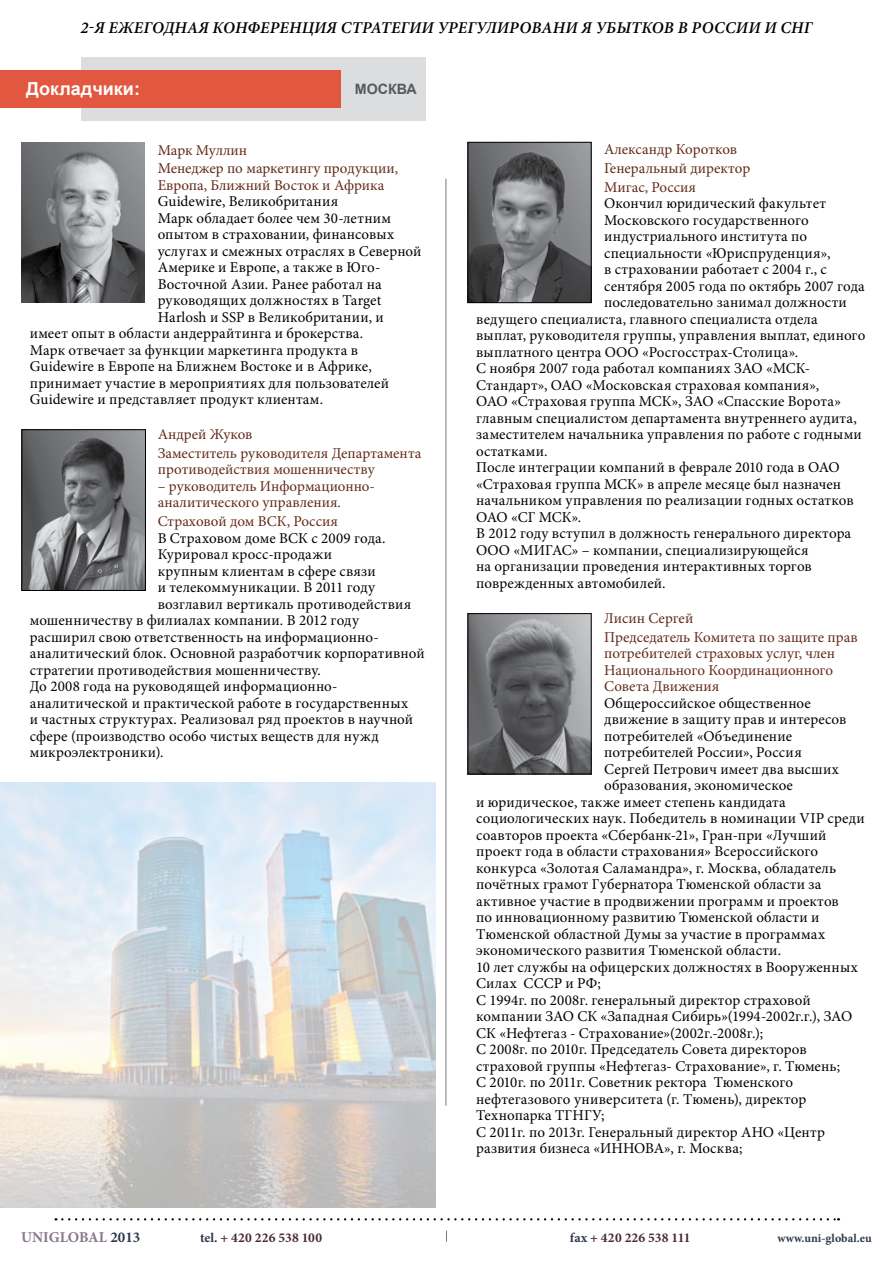
<style>
.page{position:relative;width:893px;height:1263px;background:#fff}
.page>*{position:absolute;margin:0;border:0;box-sizing:border-box;transform-origin:0 0}
.t1{font:700 18px "Arial";color:#fff}
.t2{font:italic 600 16.5px "Minion Pro";letter-spacing:.11em;color:#000}
.t3{font:15px "Minion Pro";letter-spacing:.015em;color:#000}
.t4{font:15px/18.6px "Minion Pro";color:#632a1a}
.t5{font:700 15px "Minion Pro";color:#897688}
.t6{font:700 14.25px "Arial";color:#58595b}
.t7{font:700 13.5px "Minion Pro";letter-spacing:.01em;color:#482a33}
.t8{font:700 12px "Minion Pro";letter-spacing:.005em;color:#2e394b}
.s1{color:#2e394b}
</style>
<div class="page">
<div style="left:81px;top:57px;width:344px;height:64px;background:#dcddde"></div>
<div style="left:0;top:70px;width:340px;height:37px;background:#e2573f"></div>
<hr style="left:446px;top:179px;width:1px;height:927px;background:#77787b">
<img style="left:470px;top:144px;width:119px;height:157px">
<div style="left:468px;top:142px;width:123px;height:161px;border:1px solid #000"></div>
<img style="left:24px;top:431px;width:120px;height:158px">
<div style="left:22px;top:429px;width:124px;height:162px;border:1px solid #000"></div>
<img style="left:470px;top:615px;width:119px;height:157px">
<div style="left:468px;top:613px;width:123px;height:161px;border:1px solid #000"></div>
<img style="left:21px;top:142px;width:124px;height:161px">
<img style="left:0;top:782px;width:436px;height:426px">
<svg style="left:56px;top:1218px;width:783px;height:2px"></svg>
<p class="t2" style="left:81px;top:16px;width:723px">2-я ежегодная конференция Стратегии урегулировани я убытков в России и СНГ</p>
<p class="t1" style="left:26px;top:77px;width:115px">Докладчики:</p>
<p class="t6" style="left:355px;top:79px;width:63px">Мос ква</p>
<p class="t4" style="left:158px;top:140px;width:242px">Марк Муллин<br>Менеджер по маркетингу продукции,</p>
<p class="t4" style="left:158px;top:176px;width:228px">Европа, Ближний Восток и Африка</p>
<p class="t3" style="left:158px;top:191px;width:182px">Guidewire, Великобритания</p>
<p class="t3" style="left:158px;top:208px;width:235px">Марк обладает более чем 30-летним</p>
<p class="t3" style="left:158px;top:224px;width:238px">опытом в страховании, финансовых</p>
<p class="t3" style="left:158px;top:241px;width:265px">услугах и смежных отраслях в Северной</p>
<p class="t3" style="left:158px;top:257px;width:224px">Америке и Европе, а также в Юго-</p>
<p class="t3" style="left:158px;top:274px;width:226px">Восточной Азии. Ранее работал на</p>
<p class="t3" style="left:158px;top:290px;width:225px">руководящих должностях в Target</p>
<p class="t3" style="left:158px;top:307px;width:228px">Harlosh и SSP в Великобритании, и</p>
<p class="t3" style="left:30px;top:323px;width:335px">имеет опыт в области андеррайтинга и брокерства.</p>
<p class="t3" style="left:30px;top:340px;width:330px">Марк отвечает за функции маркетинга продукта в</p>
<p class="t3" style="left:30px;top:356px;width:344px">Guidewire в Европе на Ближнем Востоке и в Африке,</p>
<p class="t3" style="left:30px;top:373px;width:361px">принимает участие в мероприятиях для пользователей</p>
<p class="t3" style="left:30px;top:389px;width:295px">Guidewire и представляет продукт клиентам.</p>
<p class="t4" style="left:158px;top:425px;width:265px">Андрей Жуков<br>Заместитель руководителя Департамента</p>
<p class="t4" style="left:158px;top:460px;width:218px">противодействия мошенничеству</p>
<p class="t4" style="left:158px;top:478px;width:219px;line-height:16.5px">– руководитель Информационно&shy;аналитического управления.</p>
<p class="t4" style="left:158px;top:512px;width:182px">Страховой дом ВСК, Россия</p>
<p class="t3" style="left:158px;top:528px;width:229px">В Страховом доме ВСК с 2009 года.</p>
<p class="t3" style="left:158px;top:544px;width:176px">Курировал кросс-продажи</p>
<p class="t3" style="left:158px;top:561px;width:219px">крупным клиентам в сфере связи</p>
<p class="t3" style="left:158px;top:577px;width:219px">и телекоммуникации. В 2011 году</p>
<p class="t3" style="left:158px;top:594px;width:255px">возглавил вертикаль противодействия</p>
<p class="t3" style="left:30px;top:610px;width:331px">мошенничеству в филиалах компании. В 2012 году</p>
<p class="t3" style="left:30px;top:627px;width:351px">расширил свою ответственность на информационно-</p>
<p class="t3" style="left:30px;top:643px;width:396px">аналитический блок. Основной разработчик корпоративной</p>
<p class="t3" style="left:30px;top:660px;width:293px">стратегии противодействия мошенничеству.</p>
<p class="t3" style="left:30px;top:676px;width:309px">До 2008 года на руководящей информационно-</p>
<p class="t3" style="left:30px;top:693px;width:380px">аналитической и практической работе в государственных</p>
<p class="t3" style="left:30px;top:709px;width:385px">и частных структурах. Реализовал ряд проектов в научной</p>
<p class="t3" style="left:30px;top:726px;width:351px">сфере (производство особо чистых веществ для нужд</p>
<p class="t3" style="left:30px;top:742px;width:135px">микроэлектроники).</p>
<p class="t4" style="left:604px;top:140px;width:148px">Александр Коротков<br>Генеральный директор<br>Мигас, Россия</p>
<p class="t3" style="left:604px;top:193px;width:223px">Окончил юридический факультет</p>
<p class="t3" style="left:604px;top:210px;width:206px">Московского государственного</p>
<p class="t3" style="left:604px;top:226px;width:204px">индустриального института по</p>
<p class="t3" style="left:604px;top:243px;width:228px">специальности «Юриспруденция»,</p>
<p class="t3" style="left:604px;top:259px;width:224px">в страховании работает с 2004 г., с</p>
<p class="t3" style="left:604px;top:276px;width:262px">сентября 2005 года по октябрь 2007 года</p>
<p class="t3" style="left:604px;top:292px;width:244px">последовательно занимал должности</p>
<p class="t3" style="left:476px;top:309px;width:343px">ведущего специалиста, главного специалиста отдела</p>
<p class="t3" style="left:476px;top:325px;width:391px">выплат, руководителя группы, управления выплат, единого</p>
<p class="t3" style="left:476px;top:342px;width:324px">выплатного центра ООО «Росгосстрах-Столица».</p>
<p class="t3" style="left:476px;top:358px;width:335px">С ноября 2007 года работал компаниях ЗАО «МСК-</p>
<p class="t3" style="left:476px;top:375px;width:344px">Стандарт», ОАО «Московская страховая компания»,</p>
<p class="t3" style="left:476px;top:391px;width:366px">ОАО «Страховая группа МСК», ЗАО «Спасские Ворота»</p>
<p class="t3" style="left:476px;top:408px;width:382px">главным специалистом департамента внутреннего аудита,</p>
<p class="t3" style="left:476px;top:424px;width:387px">заместителем начальника управления по работе с годными</p>
<p class="t3" style="left:476px;top:441px;width:73px">остатками.</p>
<p class="t3" style="left:476px;top:457px;width:365px">После интеграции компаний в феврале 2010 года в ОАО</p>
<p class="t3" style="left:476px;top:474px;width:366px">«Страховая группа МСК» в апреле месяце был назначен</p>
<p class="t3" style="left:476px;top:490px;width:379px">начальником управления по реализации годных остатков</p>
<p class="t3" style="left:476px;top:507px;width:107px">ОАО «СГ МСК».</p>
<p class="t3" style="left:476px;top:523px;width:376px">В 2012 году вступил в должность генерального директора</p>
<p class="t3" style="left:476px;top:540px;width:334px">ООО «МИГАС» – компании, специализирующейся</p>
<p class="t3" style="left:476px;top:556px;width:337px">на организации проведения интерактивных торгов</p>
<p class="t3" style="left:476px;top:573px;width:191px">поврежденных автомобилей.</p>
<p class="t4" style="left:604px;top:609px;width:255px">Лисин Сергей<br>Председатель Комитета по защите прав</p>
<p class="t4" style="left:604px;top:645px;width:233px;line-height:16.5px">потребителей страховых услуг, член<br>Национального Координационного<br>Совета Движения</p>
<p class="t3" style="left:604px;top:693px;width:208px">Общероссийское общественное</p>
<p class="t3" style="left:604px;top:709px;width:244px">движение в защиту прав и интересов</p>
<p class="t3" style="left:604px;top:726px;width:189px">потребителей «Объединение</p>
<p class="t3" style="left:604px;top:742px;width:199px">потребителей России», Россия</p>
<p class="t3" style="left:604px;top:759px;width:236px">Сергей Петрович имеет два высших</p>
<p class="t3" style="left:604px;top:775px;width:190px">образования, экономическое</p>
<p class="t3" style="left:476px;top:792px;width:311px">и юридическое, также имеет степень кандидата</p>
<p class="t3" style="left:476px;top:808px;width:390px">социологических наук. Победитель в номинации VIP среди</p>
<p class="t3" style="left:476px;top:825px;width:352px">соавторов проекта «Сбербанк-21», Гран-при «Лучший</p>
<p class="t3" style="left:476px;top:841px;width:343px">проект года в области страхования» Всероссийского</p>
<p class="t3" style="left:476px;top:858px;width:361px">конкурса «Золотая Саламандра», г. Москва, обладатель</p>
<p class="t3" style="left:476px;top:874px;width:347px">почётных грамот Губернатора Тюменской области за</p>
<p class="t3" style="left:476px;top:891px;width:364px">активное участие в продвижении программ и проектов</p>
<p class="t3" style="left:476px;top:907px;width:345px">по инновационному развитию Тюменской области и</p>
<p class="t3" style="left:476px;top:924px;width:350px">Тюменской областной Думы за участие в программах</p>
<p class="t3" style="left:476px;top:940px;width:306px">экономического развития Тюменской области.</p>
<p class="t3" style="left:476px;top:957px;width:383px">10 лет службы на офицерских должностях в Вооруженных</p>
<p class="t3" style="left:476px;top:973px;width:126px">Силах СССР и РФ;</p>
<p class="t3" style="left:476px;top:990px;width:336px">С 1994г. по 2008г. генеральный директор страховой</p>
<p class="t3" style="left:476px;top:1006px;width:377px">компании ЗАО СК «Западная Сибирь»(1994-2002г.г.), ЗАО</p>
<p class="t3" style="left:476px;top:1023px;width:288px">СК «Нефтегаз - Страхование»(2002г.-2008г.);</p>
<p class="t3" style="left:476px;top:1039px;width:332px">С 2008г. по 2010г. Председатель Совета директоров</p>
<p class="t3" style="left:476px;top:1056px;width:365px">страховой группы «Нефтегаз- Страхование», г. Тюмень;</p>
<p class="t3" style="left:476px;top:1072px;width:318px">С 2010г. по 2011г. Советник ректора Тюменского</p>
<p class="t3" style="left:476px;top:1089px;width:332px">нефтегазового университета (г. Тюмень), директор</p>
<p class="t3" style="left:476px;top:1105px;width:130px">Технопарка ТГНГУ;</p>
<p class="t3" style="left:476px;top:1122px;width:350px">С 2011г. по 2013г. Генеральный директор АНО «Центр</p>
<p class="t3" style="left:476px;top:1138px;width:268px">развития бизнеса «ИННОВА», г. Москва;</p>
<p class="t5" style="left:21px;top:1226px;width:121px">UNIGLOBAL <span class="s1">2013</span></p>
<p class="t7" style="left:200px;top:1228px;width:124px"><span class="s1">tel.</span> + 420 226 538 100</p>
<p class="t7" style="left:570px;top:1228px;width:122px"><span class="s1">fax</span> + 420 226 538 111</p>
<p class="t8" style="left:778px;top:1229px;width:96px">www.uni-global.eu</p>
</div>
